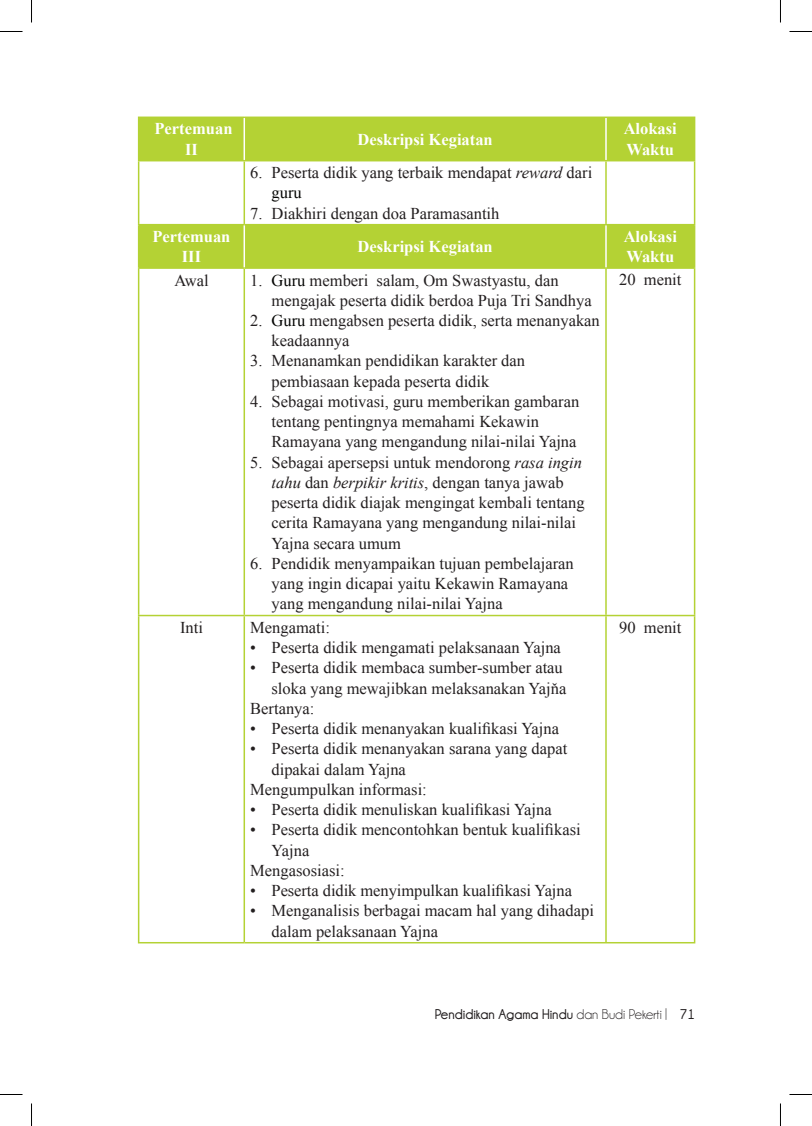
<style>
.page{position:relative;width:812px;height:1126px;background:#fff}
.page>*{position:absolute;margin:0;border:0;box-sizing:border-box;transform-origin:0 0}
.t1{font:16.5px/20.2px "Times New Roman";color:#231f20}
.t2{font:700 16.5px/20.2px "Times New Roman";color:#fff;text-align:center}
.t3{font:700 14.25px "Champagne&Limousines";color:#231f20}
.s1{font-style:italic}
.s2{color:#040503}
.s3{font-weight:400}
</style>
<div class="page">
<svg style="left:139px;top:118px;width:554px;height:149px;fill:#b4d234"></svg>
<hr style="left:138px;top:117px;width:106px;height:1px;background:#b4d234">
<hr style="left:138px;top:118px;width:1px;height:42px;background:#b4d234">
<hr style="left:244px;top:117px;width:362px;height:1px;background:#b4d234">
<hr style="left:606px;top:117px;width:89px;height:1px;background:#b4d234">
<hr style="left:693px;top:118px;width:2px;height:42px;background:#b4d234">
<hr style="left:138px;top:160px;width:106px;height:1px;background:#b4d234">
<hr style="left:244px;top:160px;width:362px;height:1px;background:#b4d234">
<hr style="left:606px;top:160px;width:89px;height:1px;background:#b4d234">
<hr style="left:138px;top:161px;width:1px;height:63px;background:#b4d234">
<hr style="left:243px;top:161px;width:2px;height:63px;background:#b4d234">
<hr style="left:605px;top:161px;width:1px;height:63px;background:#b4d234">
<hr style="left:693px;top:161px;width:2px;height:63px;background:#b4d234">
<hr style="left:138px;top:224px;width:106px;height:1px;background:#b4d234">
<hr style="left:138px;top:225px;width:1px;height:42px;background:#b4d234">
<hr style="left:244px;top:224px;width:362px;height:1px;background:#b4d234">
<hr style="left:606px;top:224px;width:89px;height:1px;background:#b4d234">
<hr style="left:693px;top:225px;width:2px;height:42px;background:#b4d234">
<hr style="left:138px;top:267px;width:106px;height:2px;background:#b4d234">
<hr style="left:138px;top:269px;width:1px;height:346px;background:#b4d234">
<hr style="left:244px;top:267px;width:362px;height:2px;background:#b4d234">
<hr style="left:243px;top:269px;width:2px;height:346px;background:#b4d234">
<hr style="left:606px;top:267px;width:89px;height:2px;background:#b4d234">
<hr style="left:605px;top:269px;width:1px;height:346px;background:#b4d234">
<hr style="left:693px;top:269px;width:2px;height:346px;background:#b4d234">
<hr style="left:243px;top:616px;width:2px;height:326px;background:#b4d234">
<hr style="left:605px;top:616px;width:1px;height:326px;background:#b4d234">
<hr style="left:138px;top:942px;width:106px;height:1px;background:#b4d234">
<hr style="left:244px;top:942px;width:362px;height:1px;background:#b4d234">
<hr style="left:606px;top:942px;width:89px;height:1px;background:#b4d234">
<hr style="left:138px;top:615px;width:106px;height:1px;background:#b4d234">
<hr style="left:244px;top:615px;width:362px;height:1px;background:#b4d234">
<hr style="left:606px;top:615px;width:89px;height:1px;background:#b4d234">
<hr style="left:243px;top:118px;width:2px;height:42px;background:#fff">
<hr style="left:605px;top:118px;width:1px;height:42px;background:#fff">
<hr style="left:243px;top:225px;width:2px;height:42px;background:#fff">
<hr style="left:605px;top:225px;width:1px;height:42px;background:#fff">
<hr style="left:138px;top:616px;width:1px;height:326px;background:#b4d234">
<hr style="left:693px;top:616px;width:2px;height:326px;background:#b4d234">
<svg style="left:0;top:31px;width:22px;height:1px"></svg>
<svg style="left:789px;top:31px;width:22px;height:1px"></svg>
<svg style="left:0;top:1094px;width:22px;height:1px"></svg>
<svg style="left:789px;top:1094px;width:22px;height:1px"></svg>
<svg style="left:31px;top:0;width:1px;height:22px"></svg>
<svg style="left:31px;top:1103px;width:1px;height:23px"></svg>
<svg style="left:780px;top:0;width:1px;height:22px"></svg>
<svg style="left:780px;top:1103px;width:1px;height:23px"></svg>
<p class="t2" style="left:154px;top:118px;width:79px">Pertemuan<br>II</p>
<p class="t2" style="left:357px;top:129px;width:137px">Deskripsi Kegiatan</p>
<p class="t2" style="left:623px;top:118px;width:55px;text-align:left">Alokasi<br>Waktu</p>
<p class="t1" style="left:271px;top:162px;width:322px;text-indent:-21px">6. Peserta didik yang terbaik mendapat <span class="s1">reward</span> dari <span class="s2">guru</span></p>
<p class="t1" style="left:250px;top:203px;width:250px">7. Diakhiri dengan doa Paramasantih</p>
<p class="t2" style="left:152px;top:226px;width:79px">Pertemuan<br>III</p>
<p class="t2" style="left:357px;top:236px;width:137px">Deskripsi Kegiatan</p>
<p class="t2" style="left:623px;top:226px;width:55px;text-align:left">Alokasi<br>Waktu</p>
<p class="t1" style="left:174px;top:270px;width:36px">Awal</p>
<p class="t1" style="left:271px;top:270px;width:321px;text-indent:-21px">1. <span class="s2">Guru</span> memberi salam, Om Swastyastu, dan mengajak peserta didik berdoa Puja Tri Sandhya</p>
<p class="t1" style="left:271px;top:310px;width:330px;text-indent:-21px">2. <span class="s2">Guru</span> mengabsen peserta didik, serta menanyakan keadaannya</p>
<p class="t1" style="left:271px;top:351px;width:255px;text-indent:-21px">3. Menanamkan pendidikan karakter dan pembiasaan kepada peserta didik</p>
<p class="t1" style="left:271px;top:391px;width:309px;text-indent:-21px">4. Sebagai motivasi, guru memberikan gambaran tentang pentingnya memahami Kekawin<br>Ramayana yang mengandung nilai-nilai Yajna</p>
<p class="t1" style="left:271px;top:452px;width:315px;text-indent:-21px">5. Sebagai apersepsi untuk mendorong <span class="s1">rasa ingin tahu</span> dan <span class="s1">berpikir kritis</span>, dengan tanya jawab peserta didik diajak mengingat kembali tentang cerita Ramayana yang mengandung nilai-nilai Yajna secara umum</p>
<p class="t1" style="left:271px;top:553px;width:303px;text-indent:-21px">6. Pendidik menyampaikan tujuan pembelajaran yang ingin dicapai yaitu Kekawin Ramayana yang mengandung nilai-nilai Yajna</p>
<p class="t1" style="left:619px;top:270px;width:64px">20 menit</p>
<p class="t1" style="left:180px;top:617px;width:24px">Inti</p>
<p class="t1" style="left:250px;top:617px;width:81px">Mengamati:</p>
<p class="t1" style="left:250px;top:637px;width:312px">• Peserta didik mengamati pelaksanaan Yajna</p>
<p class="t1" style="left:250px;top:657px;width:314px">• Peserta didik membaca sumber-sumber atau</p>
<p class="t1" style="left:271px;top:678px;width:296px">sloka yang mewajibkan melaksanakan Yajňa</p>
<p class="t1" style="left:250px;top:698px;width:66px">Bertanya:</p>
<p class="t1" style="left:250px;top:718px;width:310px">• Peserta didik menanyakan kualifikasi Yajna</p>
<p class="t1" style="left:250px;top:738px;width:318px">• Peserta didik menanyakan sarana yang dapat</p>
<p class="t1" style="left:271px;top:759px;width:136px">dipakai dalam Yajna</p>
<p class="t1" style="left:250px;top:779px;width:178px">Mengumpulkan informasi:</p>
<p class="t1" style="left:250px;top:799px;width:303px">• Peserta didik menuliskan kualifikasi Yajna</p>
<p class="t1" style="left:250px;top:819px;width:332px">• Peserta didik mencontohkan bentuk kualifikasi</p>
<p class="t1" style="left:271px;top:840px;width:39px">Yajna</p>
<p class="t1" style="left:250px;top:860px;width:96px">Mengasosiasi:</p>
<p class="t1" style="left:250px;top:880px;width:323px">• Peserta didik menyimpulkan kualifikasi Yajna</p>
<p class="t1" style="left:271px;top:900px;width:324px;text-indent:-21px">• Menganalisis berbagai macam hal yang dihadapi dalam pelaksanaan Yajna</p>
<p class="t1" style="left:619px;top:617px;width:64px">90 menit</p>
<p class="t3" style="left:434px;top:1007px;width:262px">Pendidikan Agama Hindu <span class="s3">dan Budi Pekerti |</span> 71</p>
</div>
